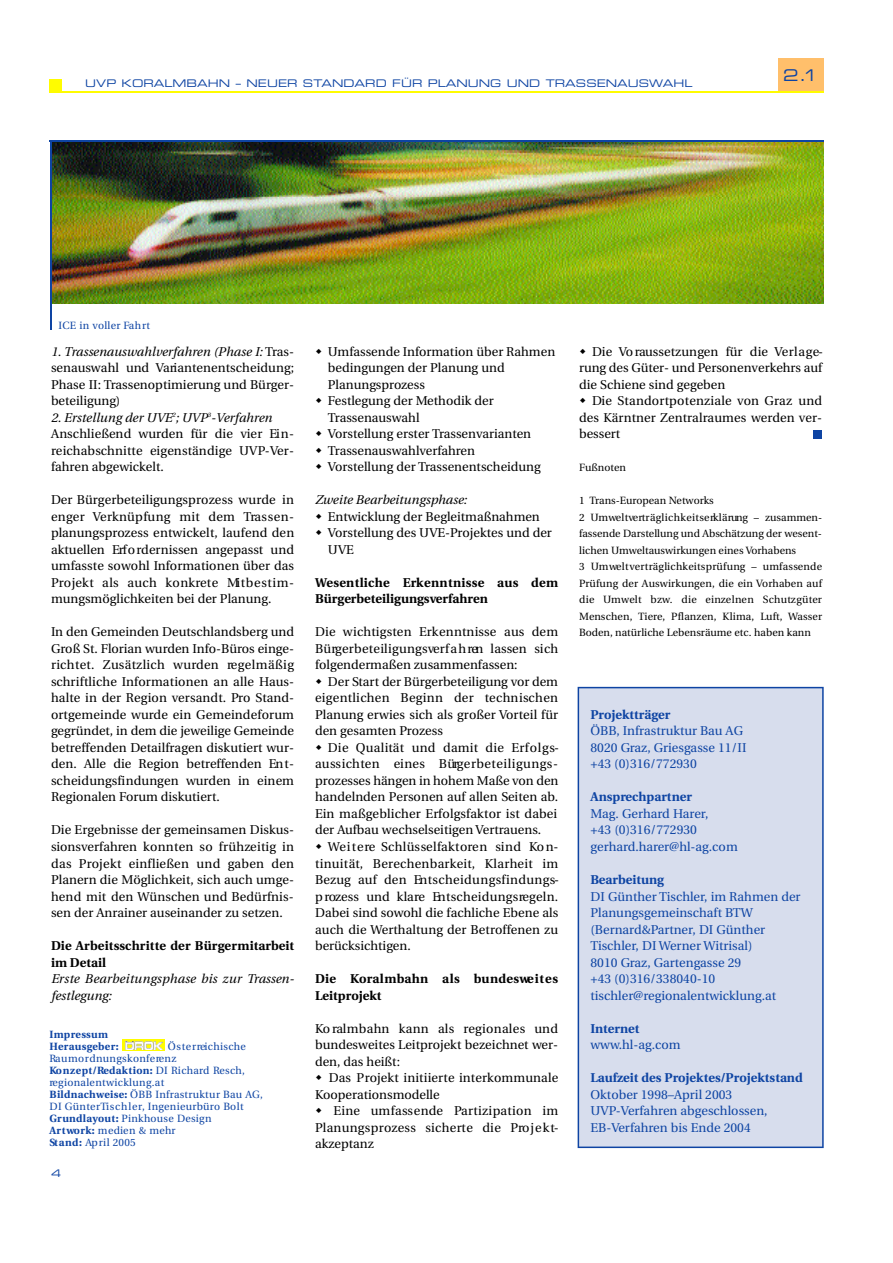
<style>
.page{position:relative;width:893px;height:1263px;background:#fff}
.page>*{position:absolute;margin:0;border:0;box-sizing:border-box;transform-origin:0 0}
.t1{font:16.2px "Eurostile Extended Two";color:#0e44a3}
.t2{font:12.75px/16.5px "Utopia";color:#000;text-align:justify}
.t3{font:12.75px/16.5px "Utopia";color:#0e44a3}
.t4{font:700 12.75px/16.5px "Utopia";letter-spacing:.01em;color:#000}
.t5{font:700 12.75px "Utopia";color:#0e44a3}
.t6{font:italic 12.75px/16.5px "Utopia";color:#000}
.t7{font:10.5px/16.5px "Utopia";color:#000}
.t8{font:10.5px/12px "Utopia";letter-spacing:.025em;color:#0e44a3}
.t9{font:10.5px "Eurostile Extended Two";letter-spacing:.005em;color:#0e44a3}
.t10{font:700 10.5px/12px "Utopia";color:#0e44a3}
.s1{font-style:italic}
.s2{font-weight:700}
</style>
<div class="page">
<div style="left:778px;top:59px;width:46px;height:33px;background:#ffbf6b"></div>
<hr style="left:50px;top:91px;width:774px;height:2px;background:#fffc00">
<div style="left:50px;top:79px;width:12px;height:13px;background:#fffc00"></div>
<div style="left:578px;top:687px;width:246px;height:461px;background:#d7dded"></div>
<svg style="left:122px;top:1040px;width:42px;height:11px"></svg>
<img style="left:125px;top:1041px;width:37px;height:8px">
<img style="left:52px;top:142px;width:772px;height:162px">
<div style="left:813px;top:430px;width:9px;height:8px;background:#0e44a3"></div>
<hr style="left:50px;top:140px;width:774px;height:2px;background:#0e44a3">
<hr style="left:50px;top:141px;width:2px;height:188px;background:#0e44a3">
<p class="t9" style="left:85px;top:79px;width:609px">UVP KORALMBAHN – NEUER STANDARD FÜR PLANUNG UND TRASSENAUSWAHL</p>
<p class="t1" style="left:783px;top:70px;width:37px">2.1</p>
<p class="t8" style="left:59px;top:320px;width:93px">ICE in voller Fa h rt</p>
<p class="t2" style="left:51px;top:344px;width:245px"><span class="s1">1. Trassenauswahlverfahren (Phase I:</span> Tras&shy;senauswahl und Va ria n t e n e n t s c h e id u n g ; Phase II: Trassenoptimierung und Bürger&shy;beteiligung)</p>
<p class="t2" style="left:51px;top:410px;width:245px;text-align:left"><span class="s1">2. Erstellung der UVE</span><sup>2</sup><span class="s1">; UVP</span><sup>3</sup><span class="s1">-Verfahren </span>Anschließend wurden für die vier Ei n&shy;reichabschnitte eigenständige UVP- Ve r&shy;fahren abgewickelt.</p>
<p class="t2" style="left:51px;top:493px;width:245px">Der Bürgerbeteiligungsprozess wurde in enger Ve rknüpfung mit dem Tra s s e n&shy;planungsprozess entwickelt, laufend den aktuellen Erf o rd e rnissen angepasst und umfasste sowohl Informationen über das Projekt als auch konkrete Mi t b e s t i m&shy;mungsmöglichkeiten bei der Planung.</p>
<p class="t2" style="left:51px;top:625px;width:245px">In den Gemeinden Deutschlandsberg und Groß St. Florian wurden Info-Büros einge&shy;richtet. Zusätzlich wurden re g e l m ä ß i g schriftliche Informationen an alle Haus&shy;halte in der Region versandt. Pro Stand&shy;ortgemeinde wurde ein Gemeindeforum gegründet, in dem die jeweilige Gemeinde betreffenden Detailfragen diskutiert wur&shy;den. Alle die Region betreffenden En t&shy;scheidungsfindungen wurden in einem Regionalen Forum diskutiert.</p>
<p class="t2" style="left:51px;top:823px;width:245px">Die Ergebnisse der gemeinsamen Diskus&shy;sionsverfahren konnten so frühzeitig in das Projekt einfließen und gaben den Planern die Möglichkeit, sich auch umge&shy;hend mit den Wünschen und Bedürfnis&shy;sen der Anrainer auseinander zu setzen.</p>
<p class="t4" style="left:51px;top:938px;width:245px">Die Arbeitsschritte der Bürgermitarbeit im Detail</p>
<p class="t6" style="left:51px;top:971px;width:245px">Erste Bearbeitungsphase bis zur Trassen&shy;festlegung:</p>
<p class="t10" style="left:49px;top:1029px;width:71px">Im p re s s u m<br>He r a u s g e b e r:</p>
<p class="t8" style="left:49px;top:1041px;width:215px;text-indent:118px">Ö s t e r reichische<br>Ra u m o rd n u n g s k o n f e re n z<br><span class="s2">Ko n ze p t / Re d a k t i o n :</span> DI Richard Re s c h ,<br>re g i o n a l e n t w i c k l u n g .a t<br><span class="s2">Bi l d n a c h we i s e :</span> ÖBB In f ra s t ruktur Bau AG,<br>DI Günter Ti s c h l e r, In g e n i e u r b ü ro Bolt<br><span class="s2">Gru n d l a y o u t :</span> Pinkhouse De s i g n<br><span class="s2">A rt wo rk :</span> medien &amp; mehr<br><span class="s2">St a n d :</span> Ap ril 2005</p>
<p class="t9" style="left:51px;top:1169px;width:12px">4</p>
<p class="t2" style="left:328px;top:344px;width:229px;text-align:left">Umfassende Information über Rahmen bedingungen der Planung und<br>Planungsprozess<br>Festlegung der Methodik der<br>Trassenauswahl<br>Vorstellung erster Trassenvarianten<br>Trassenauswahlverfahren<br>Vorstellung der Trassenentscheidung</p>
<p class="t6" style="left:315px;top:493px;width:153px">Zweite Bearbeitungsphase:</p>
<p class="t2" style="left:328px;top:509px;width:225px;text-align:left">Entwicklung der Begleitmaßnahmen<br>Vorstellung des UVE-Projektes und der<br>UVE</p>
<p class="t4" style="left:315px;top:575px;width:245px">Wesentliche Erkenntnisse aus dem<br>Bürgerbeteiligungsverfahren</p>
<p class="t2" style="left:315px;top:625px;width:245px">Die wichtigsten Erkenntnisse aus dem B ü rg e r b e t e ilig u n g s ve rf a h ren lassen sich folgendermaßen zusammenfassen:</p>
<p class="t2" style="left:315px;top:674px;width:245px;text-indent:13px">Der Start der Bürgerbeteiligung vor dem eigentlichen Beginn der technischen Planung erwies sich als großer Vorteil für den gesamten Prozess</p>
<p class="t2" style="left:315px;top:740px;width:246px;text-align:left;text-indent:13px">Die Qualität und damit die Erf o l g s&shy;aussichten eines Bürg e r b e t e i l i g u n g s&shy;prozesses hängen in hohem Maße von den handelnden Personen auf allen Seiten ab.<br>Ein maßgeblicher Erfolgsfaktor ist dabei der Aufbau wechselseitigen Vertrauens.</p>
<p class="t2" style="left:315px;top:839px;width:246px;text-indent:13px">We i t e re Schlüsselfaktoren sind Ko n&shy;tinuität, Be re c h e n b a rkeit, Klarheit im Bezug auf den En t s c h e i d u n g s f i n d u n g s&shy;p rozess und klare En t s c h e id u n g s re g e ln .<br>Dabei sind sowohl die fachliche Ebene als auch die Werthaltung der Betroffenen zu berücksichtigen.</p>
<p class="t4" style="left:315px;top:971px;width:244px">Die Koralmbahn als bundeswe i t e s<br>Leitprojekt</p>
<p class="t2" style="left:315px;top:1021px;width:245px">Ko ralmbahn kann als regionales und bundesweites Leitprojekt bezeichnet wer&shy;den, das heißt:</p>
<p class="t2" style="left:315px;top:1070px;width:245px;text-indent:14px">Das Projekt initiierte interkommunale<br>Kooperationsmodelle</p>
<p class="t2" style="left:315px;top:1103px;width:245px;text-indent:18px">Eine umfassende Pa rtizipation im Pla n u n g s p rozess sicherte die Pro j e k t&shy;akzeptanz</p>
<p class="t2" style="left:579px;top:344px;width:246px;text-indent:13px">Die Vo raussetzungen für die Ve r l a g e&shy;rung des Güter- und Personenverkehrs auf die Schiene sind gegeben</p>
<p class="t2" style="left:579px;top:394px;width:245px;text-indent:13px">Die Standortpotenziale von Graz und des Kärntner Zentralraumes werden ver&shy;bessert</p>
<p class="t7" style="left:579px;top:460px;width:48px">Fußnoten</p>
<p class="t7" style="left:579px;top:493px;width:245px">1 Trans-European Networks<br>2 Um we l t ve rt r ä g l i c h k e i t s e rk l ä rung – zusammen&shy;fassende Darstellung und Abschätzung der wesent&shy;lichen Umweltauswirkungen eines Vorhabens<br>3 Um we l t ve rträglichkeitsprüfung – umfassende Prüfung der Auswirkungen, die ein Vorhaben auf die Um welt bzw. die einzelnen Schutzgüter Menschen, Tie re, Pflanzen, Klima, Luft, Wa s s e r Boden, natürliche Lebensräume etc. haben kann</p>
<p class="t5" style="left:590px;top:709px;width:81px">Projektträger</p>
<p class="t3" style="left:590px;top:724px;width:157px">ÖBB, Infrastruktur Bau AG<br>8020 Graz, Griesgasse 11/II +43 (0)316/772930</p>
<p class="t5" style="left:590px;top:792px;width:103px">Ansprechpartner</p>
<p class="t3" style="left:590px;top:806px;width:149px">Mag. Gerhard Harer,<br>+43 (0)316/772930 gerhard.harer@hl-ag.com</p>
<p class="t5" style="left:590px;top:874px;width:75px">Bearbeitung</p>
<p class="t3" style="left:590px;top:889px;width:211px">DI Günther Tischler, im Rahmen der<br>Planungsgemeinschaft BTW (Bernard&amp;Partner, DI Günther<br>Tischler, DI Werner Witrisal)<br>8010 Graz, Gartengasse 29<br>+43 (0)316/338040-10 tischler@regionalentwicklung.at</p>
<p class="t5" style="left:590px;top:1023px;width:51px">Internet</p>
<p class="t3" style="left:590px;top:1037px;width:91px">www.hl-ag.com</p>
<p class="t5" style="left:590px;top:1072px;width:214px">Laufzeit des Projektes/Projektstand</p>
<p class="t3" style="left:590px;top:1087px;width:179px">Oktober 1998–April 2003<br>UVP-Verfahren abgeschlossen,<br>EB-Verfahren bis Ende 2004</p>
</div>
